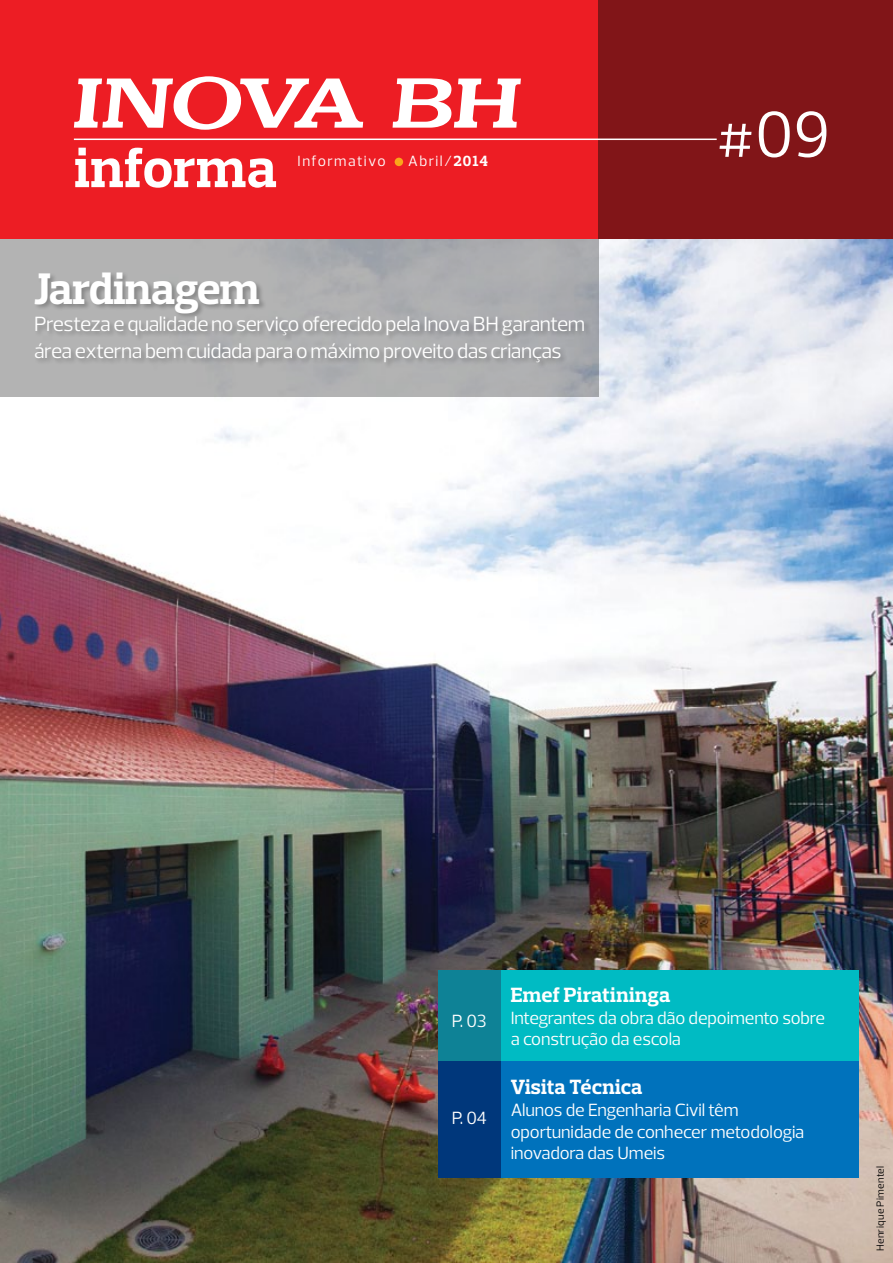
<style>
.page{position:relative;width:893px;height:1263px;background:#fff}
.page>*{position:absolute;margin:0;border:0;box-sizing:border-box;transform-origin:0 0}
.t1{font:66px "Odebrecht Sans";color:#fff}
.t2{font:56.4px "Odebrecht Slab";letter-spacing:.005em;color:#fff}
.t3{font:45px "Odebrecht Slab";letter-spacing:-.02em;color:#fff}
.t4{font:21px/27px "Odebrecht Sans";letter-spacing:-.025em;color:#fff}
.t5{font:21px "Odebrecht Slab";letter-spacing:.005em;color:#fff}
.t6{font:18px/21.6px "Odebrecht Sans";letter-spacing:-.005em;color:#fff}
.t7{font:15px "Odebrecht Sans";letter-spacing:.09em;color:#fff}
.t8{font:10.5px "Odebrecht Sans";letter-spacing:.025em;color:#000}
.s1{font-family:"Odebrecht Slab"}
</style>
<div class="page">
<div style="left:0;top:0;width:598px;height:239px;background:#ed1d24"></div>
<div style="left:598px;top:0;width:295px;height:239px;background:#811518"></div>
<svg style="left:74px;top:76px;width:289px;height:54px"></svg>
<svg style="left:393px;top:78px;width:128px;height:50px"></svg>
<div style="left:395px;top:158px;width:8px;height:8px;background:#faa61a;border-radius:50%"></div>
<hr style="left:74px;top:139px;width:643px;height:1px;background:#fff">
<img style="left:0;top:239px;width:893px;height:1024px">
<div style="left:500px;top:969px;width:359px;height:92px;background:#00bbc3"></div>
<svg style="left:0;top:239px;width:598px;height:158px;background:#aeafb0"></svg>
<div style="left:500px;top:1061px;width:359px;height:117px;background:#0072bc"></div>
<div style="left:438px;top:969px;width:62px;height:92px;background:#0e8296"></div>
<div style="left:438px;top:1061px;width:62px;height:117px;background:#00377b"></div>
<div style="left:34px;top:272px;width:557px;height:97px;background:#000;opacity:.25"></div>
<h2 class="t2" style="left:74px;top:134px;width:204px">informa</h2>
<p class="t7" style="left:298px;top:152px;width:89px">Informativo</p>
<p class="t7" style="left:408px;top:152px;width:81px">Abril/<span class="s1">2014</span></p>
<h3 class="t3" style="left:34px;top:261px;width:227px">Jardinagem</h3>
<p class="t4" style="left:34px;top:310px;width:553px">Presteza e qualidade no serviço oferecido pela Inova BH garantem área externa bem cuidada para o máximo proveito das crianças</p>
<h1 class="t1" style="left:715px;top:94px;width:116px">#09</h1>
<p class="t6" style="left:452px;top:1011px;width:36px">P. 03</p>
<p class="t6" style="left:452px;top:1107px;width:37px">P. 04</p>
<p class="t5" style="left:511px;top:982px;width:161px">Emef Piratininga</p>
<p class="t6" style="left:511px;top:1007px;width:316px">Integrantes da obra dão depoimento sobre a construção da escola</p>
<p class="t5" style="left:511px;top:1074px;width:133px">Visita Técnica</p>
<p class="t6" style="left:511px;top:1099px;width:295px">Alunos de Engenharia Civil têm oportunidade de conhecer metodologia inovadora das Umeis</p>
<p class="t8" style="left:874px;top:1251px;width:87px;rotate:-90deg">Henrique Pimentel</p>
</div>
